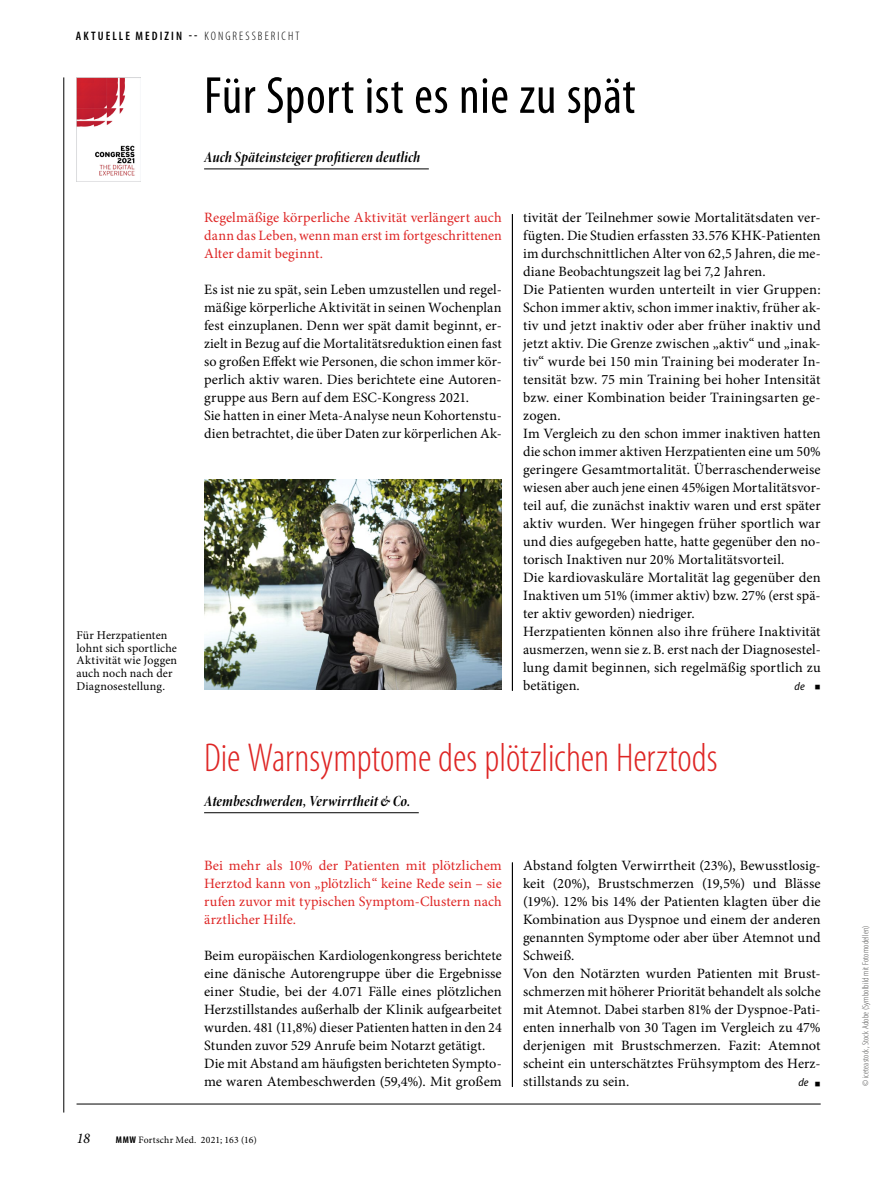
<style>
.page{position:relative;width:893px;height:1187px;background:#fff}
.page>*{position:absolute;margin:0;border:0;box-sizing:border-box;transform-origin:0 0}
.Title_klein{font:condensed 52.5px "Myriad Pro";letter-spacing:.015em;color:#000}
.Title_klein_schmalro{font:300 condensed 40.5px "Myriad Pro";color:#de2524}
.SuperTitle_1{font:15.75px "Minion Pro Bold Cn It Disp";letter-spacing:.005em;color:#000}
.t1{font:italic 14.85px "Minion Pro";color:#000}
.Para_x{font:14.25px/18px "Minion Pro";letter-spacing:.005em;color:#000;text-align:justify}
.Trailer_kleinrot{font:14.25px/18px "Minion Pro";letter-spacing:.005em;color:#de2524;text-align:justify}
.t2{font:600 condensed 12.3px "Myriad Pro";letter-spacing:.165em;color:#000}
.Image_Caption_x{font:12px/12.8px "Minion Pro";letter-spacing:.01em;color:#000}
.Para_x-2{font:italic semi-condensed 11.25px "Myriad Pro";color:#000}
.t3{font:9.75px "Minion Pro";letter-spacing:.02em;color:#000}
.Image_Source_x{font:300 condensed 9px "Myriad Pro";letter-spacing:.02em;color:#4d4d4c}
.s1{font-weight:300}
.s2{font-family:"Myriad Pro";font-weight:700;font-stretch:condensed}
</style>
<div class="page">
<hr style="left:77px;top:1103px;width:744px;height:1px;background:#000">
<hr style="left:64px;top:77px;width:1px;height:1035px;background:#000">
<hr style="left:204px;top:812px;width:215px;height:1px;background:#000">
<hr style="left:204px;top:169px;width:225px;height:1px;background:#000">
<img style="left:77px;top:77px;width:63px;height:105px">
<hr style="left:512px;top:214px;width:1px;height:476px;background:#000">
<img style="left:204px;top:479px;width:298px;height:210px">
<hr style="left:512px;top:862px;width:1px;height:224px;background:#000">
<p class="t2" style="left:76px;top:29px;width:225px">AKTUELLE MEDIZIN -- <span class="s1">KONGRESSBERICHT</span></p>
<p class="Image_Caption_x" style="left:77px;top:628px;width:102px">Für Herzpatienten lohnt sich sportliche<br>Aktivität wie Joggen auch noch nach der<br>Diagnosestellung.</p>
<p class="Title_klein" style="left:204px;top:64px;width:433px">Für Sport ist es nie zu spät</p>
<p class="SuperTitle_1" style="left:204px;top:148px;width:218px">Auch Späteinsteiger profitieren deutlich</p>
<p class="Trailer_kleinrot" style="left:204px;top:208px;width:299px">Regelmäßige körperliche Aktivität verlängert auch dann das Leben, wenn man erst im fortgeschrittenen Alter damit beginnt.</p>
<p class="Para_x" style="left:204px;top:280px;width:299px">Es ist nie zu spät, sein Leben umzustellen und regel&shy;mäßige körperliche Aktivität in seinen Wochenplan fest einzuplanen. Denn wer spät damit beginnt, er&shy;zielt in Bezug auf die Mortalitätsreduktion einen fast so großen Effekt wie Personen, die schon immer kör&shy;perlich aktiv waren. Dies berichtete eine Autoren&shy;gruppe aus Bern auf dem ESC-Kongress 2021.</p>
<p class="Para_x" style="left:204px;top:406px;width:299px">Sie hatten in einer Meta-Analyse neun Kohortenstu&shy;dien betrachtet, die über Daten zur körperlichen Ak-</p>
<p class="Para_x" style="left:523px;top:208px;width:299px">tivität der Teilnehmer sowie Mortalitätsdaten ver&shy;fügten. Die Studien erfassten 33.576 KHK-Patienten im durchschnittlichen Alter von 62,5 Jahren, die me&shy;diane Beobachtungszeit lag bei 7,2 Jahren.</p>
<p class="Para_x" style="left:523px;top:280px;width:299px">Die Patienten wurden unterteilt in vier Gruppen:<br>Schon immer aktiv, schon immer inaktiv, früher ak&shy;tiv und jetzt inaktiv oder aber früher inaktiv und jetzt aktiv. Die Grenze zwischen „aktiv“ und „inak&shy;tiv“ wurde bei 150 min Training bei moderater In&shy;tensität bzw. 75 min Training bei hoher Intensität bzw. einer Kombination beider Trainingsarten ge&shy;zogen.</p>
<p class="Para_x" style="left:523px;top:424px;width:299px">Im Vergleich zu den schon immer inaktiven hatten die schon immer aktiven Herzpatienten eine um 50% geringere Gesamtmortalität. Überraschenderweise wiesen aber auch jene einen 45%igen Mortalitätsvor&shy;teil auf, die zunächst inaktiv waren und erst später aktiv wurden. Wer hingegen früher sportlich war und dies aufgegeben hatte, hatte gegenüber den no&shy;torisch Inaktiven nur 20% Mortalitätsvorteil.</p>
<p class="Para_x" style="left:523px;top:568px;width:299px">Die kardiovaskuläre Mortalität lag gegenüber den Inaktiven um 51% (immer aktiv) bzw. 27% (erst spä&shy;ter aktiv geworden) niedriger.</p>
<p class="Para_x" style="left:523px;top:622px;width:299px">Herzpatienten können also ihre frühere Inaktivität ausmerzen, wenn sie z.B. erst nach der Diagnosestel&shy;lung damit beginnen, sich regelmäßig sportlich zu betätigen.</p>
<p class="Para_x-2" style="left:794px;top:680px;width:28px">de <sub>■</sub></p>
<p class="Title_klein_schmalro" style="left:204px;top:736px;width:515px">Die Warnsymptome des plötzlichen Herztods</p>
<p class="SuperTitle_1" style="left:204px;top:791px;width:208px">Atembeschwerden, Verwirrtheit &amp; Co.</p>
<p class="Trailer_kleinrot" style="left:204px;top:856px;width:299px">Bei mehr als 10% der Patienten mit plötzlichem Herztod kann von „plötzlich“ keine Rede sein – sie rufen zuvor mit typischen Symptom-Clustern nach ärztlicher Hilfe.</p>
<p class="Para_x" style="left:204px;top:946px;width:299px">Beim europäischen Kardiologenkongress berichtete eine dänische Autorengruppe über die Ergebnisse einer Studie, bei der 4.071 Fälle eines plötzlichen Herzstillstandes außerhalb der Klinik aufgearbeitet wurden. 481 (11,8%) dieser Patienten hatten in den 24<br>Stunden zuvor 529 Anrufe beim Notarzt getätigt.</p>
<p class="Para_x" style="left:204px;top:1054px;width:299px">Die mit Abstand am häufigsten berichteten Sympto&shy;me waren Atembeschwerden (59,4%). Mit großem</p>
<p class="Para_x" style="left:523px;top:856px;width:299px">Abstand folgten Verwirrtheit (23%), Bewusstlosig&shy;keit (20%), Brustschmerzen (19,5%) und Blässe (19%). 12% bis 14% der Patienten klagten über die Kombination aus Dyspnoe und einem der anderen genannten Symptome oder aber über Atemnot und Schweiß.</p>
<p class="Para_x" style="left:523px;top:964px;width:299px">Von den Notärzten wurden Patienten mit Brust&shy;schmerzen mit höherer Priorität behandelt als solche mit Atemnot. Dabei starben 81% der Dyspnoe-Pati&shy;enten innerhalb von 30 Tagen im Vergleich zu 47% derjenigen mit Brustschmerzen. Fazit: Atemnot scheint ein unterschätztes Frühsymptom des Herz&shy;stillstands zu sein.</p>
<p class="Para_x-2" style="left:798px;top:1076px;width:24px">de <sub>■</sub></p>
<p class="t1" style="left:77px;top:1128px;width:15px">18</p>
<p class="t3" style="left:116px;top:1132px;width:142px"><span class="s2">MMW</span> Fortschr Med. 2021; 163 (16)</p>
<p class="Image_Source_x" style="left:861px;top:1085px;width:162px;rotate:-90deg">© iceteastock, Stock Adobe (Symbolbild mit Fotomodellen)</p>
</div>
